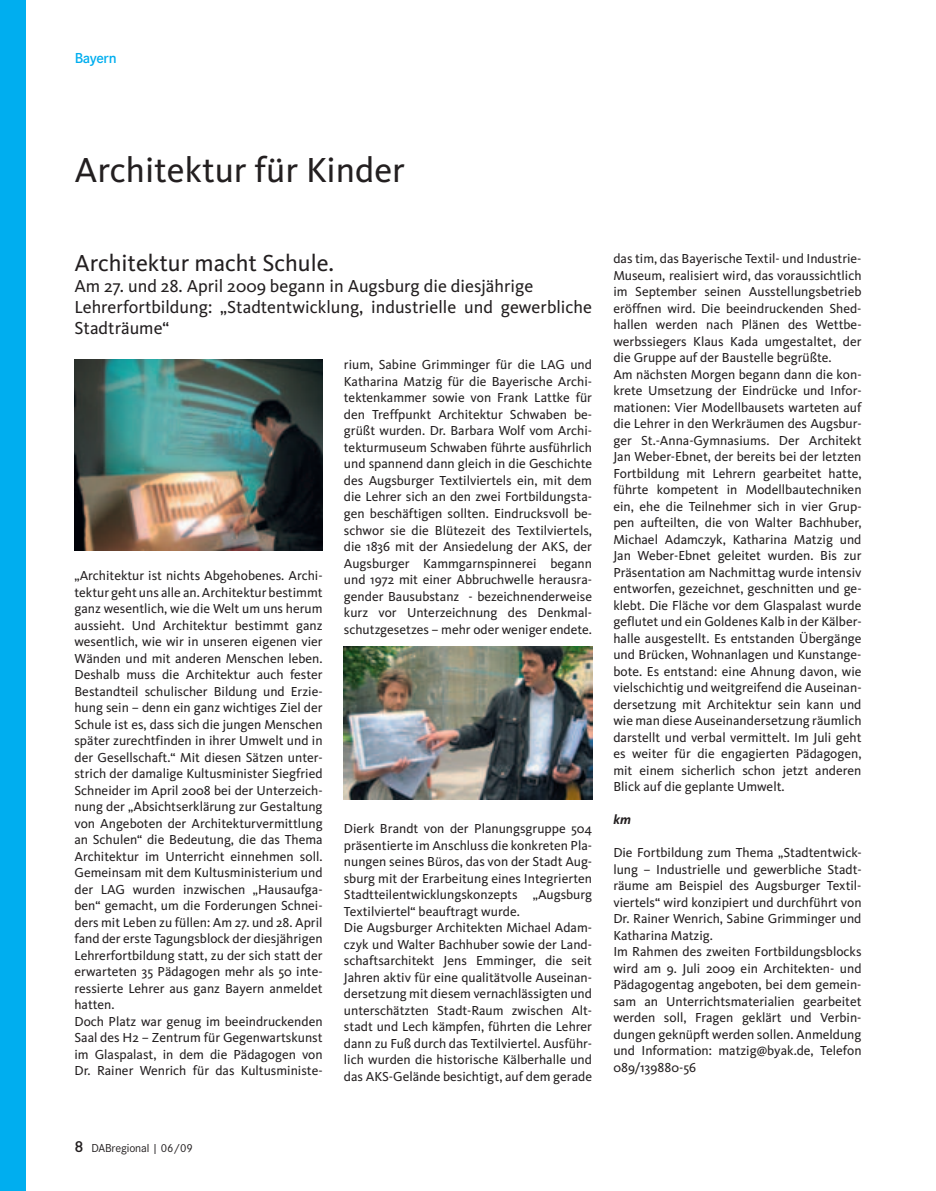
<style>
.page{position:relative;width:936px;height:1191px;background:#fff}
.page>*{position:absolute;margin:0;border:0;box-sizing:border-box;transform-origin:0 0}
.t1{font:36px "Kievit";color:#231f20}
.t2{font:24px "Kievit";color:#231f20}
.t3{font:18px/21px "Kievit";color:#231f20}
.t4{font:600 15px "Corporate S";letter-spacing:-.02em;color:#00aeef}
.t5{font:13.5px/16.5px "Kievit";color:#231f20}
.t6{font:italic 700 13.5px "Kievit";color:#231f20}
.t7{font:12px "Corporate S";letter-spacing:-.01em;color:#231f20}
.s1{font-weight:600;font-size:16.5px}
</style>
<div class="page">
<div style="left:0;top:0;width:26px;height:1191px;background:#00aeef"></div>
<img style="left:74px;top:359px;width:248px;height:192px">
<img style="left:344px;top:646px;width:248px;height:153px">
<p class="t4" style="left:75px;top:49px;width:43px">Bayern</p>
<h1 class="t1" style="left:74px;top:148px;width:332px">Architektur für Kinder</h1>
<h2 class="t2" style="left:74px;top:248px;width:261px">Architektur macht Schule.</h2>
<h3 class="t3" style="left:74px;top:275px;width:519px">Am 27. und 28. April 2009 begann in Augsburg die diesjährige<br>Lehrerfortbildung: „Stadtentwicklung, industrielle und gewerbliche<br>Stadträume“</h3>
<p class="t5" style="left:74px;top:567px;width:250px">„Architektur ist nichts Abgehobenes. Archi&shy;tektur geht uns alle an. Architektur bestimmt ganz wesentlich, wie die Welt um uns herum aussieht. Und Architektur bestimmt ganz wesentlich, wie wir in unseren eigenen vier Wänden und mit anderen Menschen leben.<br>Deshalb muss die Architektur auch fester Bestandteil schulischer Bildung und Erzie&shy;hung sein – denn ein ganz wichtiges Ziel der Schule ist es, dass sich die jungen Menschen später zurechtfinden in ihrer Umwelt und in der Gesellschaft.“ Mit diesen Sätzen unter&shy;strich der damalige Kultusminister Siegfried Schneider im April 2008 bei der Unterzeich&shy;nung der „Absichtserklärung zur Gestaltung von Angeboten der Architekturvermittlung an Schulen“ die Bedeutung, die das Thema Architektur im Unterricht einnehmen soll.<br>Gemeinsam mit dem Kultusministerium und der LAG wurden inzwischen „Hausaufga&shy;ben“ gemacht, um die Forderungen Schnei&shy;ders mit Leben zu füllen: Am 27. und 28. April fand der erste Tagungsblock der diesjährigen Lehrerfortbildung statt, zu der sich statt der erwarteten 35 Pädagogen mehr als 50 inte&shy;ressierte Lehrer aus ganz Bayern anmeldet hatten.<br>Doch Platz war genug im beeindruckenden Saal des H2 – Zentrum für Gegenwartskunst im Glaspalast, in dem die Pädagogen von Dr. Rainer Wenrich für das Kultusministe-</p>
<p class="t5" style="left:344px;top:356px;width:250px;text-align:justify">rium, Sabine Grimminger für die LAG und Katharina Matzig für die Bayerische Archi&shy;tektenkammer sowie von Frank Lattke für den Treffpunkt Architektur Schwaben be&shy;grüßt wurden. Dr. Barbara Wolf vom Archi&shy;tekturmuseum Schwaben führte ausführlich und spannend dann gleich in die Geschichte des Augsburger Textilviertels ein, mit dem die Lehrer sich an den zwei Fortbildungsta&shy;gen beschäftigen sollten. Eindrucksvoll be&shy;schwor sie die Blütezeit des Textilviertels, die 1836 mit der Ansiedelung der AKS, der Augsburger Kammgarnspinnerei begann und 1972 mit einer Abbruchwelle herausra&shy;gender Bausubstanz - bezeichnenderweise kurz vor Unterzeichnung des Denkmal&shy;schutzgesetzes – mehr oder weniger endete.</p>
<p class="t5" style="left:344px;top:820px;width:250px">Dierk Brandt von der Planungsgruppe 504 präsentierte im Anschluss die konkreten Pla&shy;nungen seines Büros, das von der Stadt Aug&shy;sburg mit der Erarbeitung eines Integrierten Stadtteilentwicklungskonzepts „Augsburg Textilviertel“ beauftragt wurde.<br>Die Augsburger Architekten Michael Adam&shy;czyk und Walter Bachhuber sowie der Land&shy;schaftsarchitekt Jens Emminger, die seit Jahren aktiv für eine qualitätvolle Auseinan&shy;dersetzung mit diesem vernachlässigten und unterschätzten Stadt-Raum zwischen Alt&shy;stadt und Lech kämpfen, führten die Lehrer dann zu Fuß durch das Textilviertel. Ausführ&shy;lich wurden die historische Kälberhalle und das AKS-Gelände besichtigt, auf dem gerade</p>
<p class="t5" style="left:613px;top:250px;width:250px">das tim, das Bayerische Textil- und Industrie-Museum, realisiert wird, das voraussichtlich im September seinen Ausstellungsbetrieb eröffnen wird. Die beeindruckenden Shed&shy;hallen werden nach Plänen des Wettbe&shy;werbssiegers Klaus Kada umgestaltet, der die Gruppe auf der Baustelle begrüßte.<br>Am nächsten Morgen begann dann die kon&shy;krete Umsetzung der Eindrücke und Infor&shy;mationen: Vier Modellbausets warteten auf die Lehrer in den Werkräumen des Augsbur&shy;ger St.-Anna-Gymnasiums. Der Architekt Jan Weber-Ebnet, der bereits bei der letzten Fortbildung mit Lehrern gearbeitet hatte, führte kompetent in Modellbautechniken ein, ehe die Teilnehmer sich in vier Grup&shy;pen aufteilten, die von Walter Bachhuber, Michael Adamczyk, Katharina Matzig und Jan Weber-Ebnet geleitet wurden. Bis zur Präsentation am Nachmittag wurde intensiv entworfen, gezeichnet, geschnitten und ge&shy;klebt. Die Fläche vor dem Glaspalast wurde geflutet und ein Goldenes Kalb in der Kälber&shy;halle ausgestellt. Es entstanden Übergänge und Brücken, Wohnanlagen und Kunstange&shy;bote. Es entstand: eine Ahnung davon, wie vielschichtig und weitgreifend die Auseinan&shy;dersetzung mit Architektur sein kann und wie man diese Auseinandersetzung räumlich darstellt und verbal vermittelt. Im Juli geht es weiter für die engagierten Pädagogen, mit einem sicherlich schon jetzt anderen Blick auf die geplante Umwelt.</p>
<p class="t6" style="left:613px;top:811px;width:19px">km</p>
<p class="t5" style="left:613px;top:844px;width:250px">Die Fortbildung zum Thema „Stadtentwick&shy;lung – Industrielle und gewerbliche Stadt&shy;räume am Beispiel des Augsburger Textil&shy;viertels“ wird konzipiert und durchführt von Dr. Rainer Wenrich, Sabine Grimminger und Katharina Matzig.<br>Im Rahmen des zweiten Fortbildungsblocks wird am 9. Juli 2009 ein Architekten- und Pädagogentag angeboten, bei dem gemein&shy;sam an Unterrichtsmaterialien gearbeitet werden soll, Fragen geklärt und Verbin&shy;dungen geknüpft werden sollen. Anmeldung und Information: matzig@byak.de, Telefon 089/139880-56</p>
<p class="t7" style="left:74px;top:1141px;width:120px"><span class="s1">8</span> DABregional | 06/09</p>
</div>
